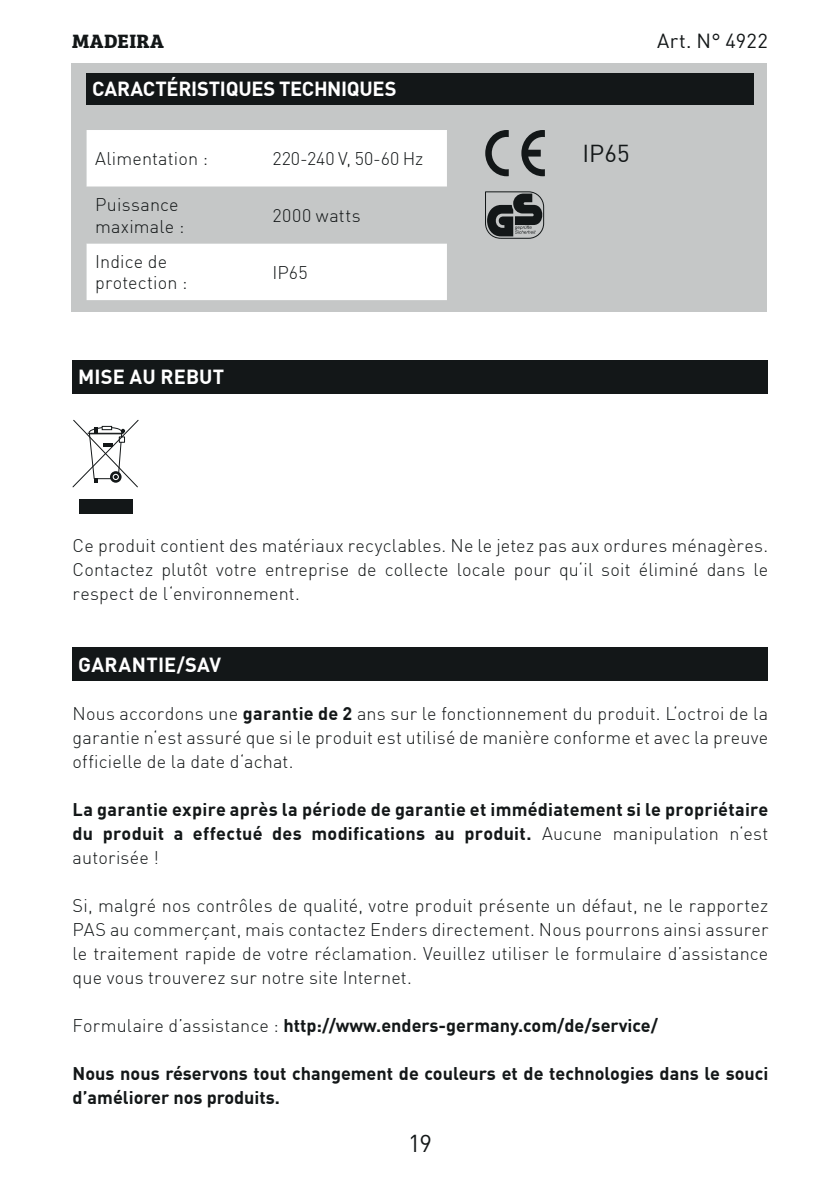
<style>
.page{position:relative;width:840px;height:1191px;background:#fff}
.page>*{position:absolute;margin:0;border:0;box-sizing:border-box;transform-origin:0 0}
.t1{font:24px "DIN Offc";color:#131718}
.t2{font:700 20px "DIN Offc";color:#fff}
.t3{font:20px "DIN Offc";letter-spacing:.025em;color:#131718}
.t4{font:700 20px "Bree Serif";letter-spacing:.02em;color:#131718}
.t5{font:300 18px/24px "DIN Offc";letter-spacing:.01em;color:#131718;text-align:justify}
.t6{font:700 18px/24px "DIN Offc";color:#131718;text-align:justify}
.t7{font:300 18px "DIN Offc";letter-spacing:.03em;color:#131718}
.s1{font-weight:700}
.s2{font-weight:300}
</style>
<div class="page">
<div style="left:71px;top:64px;width:696px;height:248px;background:#c5c7c7"></div>
<svg style="left:72px;top:419px;width:67px;height:69px"></svg>
<hr style="left:87px;top:433px;width:36px;height:1px;background:#131718">
<div style="left:79px;top:499px;width:53px;height:15px;background:#131718"></div>
<div style="left:72px;top:360px;width:695px;height:33px;background:#131718"></div>
<div style="left:86px;top:73px;width:667px;height:32px;background:#131718"></div>
<div style="left:87px;top:130px;width:360px;height:170px;background:#fff"></div>
<svg style="left:87px;top:187px;width:360px;height:56px"></svg>
<svg style="left:485px;top:191px;width:60px;height:48px"></svg>
<svg style="left:485px;top:130px;width:23px;height:46px"></svg>
<svg style="left:521px;top:130px;width:23px;height:46px"></svg>
<div style="left:72px;top:647px;width:695px;height:33px;background:#131718"></div>
<p class="t4" style="left:72px;top:35px;width:93px">MADEIRA</p>
<p class="t3" style="left:656px;top:27px;width:112px">Art. N° 4922</p>
<p class="t2" style="left:92px;top:75px;width:306px">CARACTÉRISTIQUES TECHNIQUES</p>
<p class="t5" style="left:95px;top:146px;width:114px">Alimentation :</p>
<p class="t5" style="left:272px;top:146px;width:152px">220-240 V, 50-60 Hz</p>
<p class="t5" style="left:95px;top:193px;width:91px;line-height:21.6px">Puissance maximale :</p>
<p class="t7" style="left:272px;top:203px;width:90px">2000 watts</p>
<p class="t5" style="left:95px;top:250px;width:94px;line-height:21.6px">Indice de protection :</p>
<p class="t5" style="left:272px;top:259px;width:37px">IP65</p>
<p class="t2" style="left:78px;top:363px;width:147px">MISE AU REBUT</p>
<h1 class="t1" style="left:582px;top:137px;width:48px">IP65</h1>
<p class="t5" style="left:73px;top:533px;width:697px">Ce produit contient des matériaux recyclables. Ne le jetez pas aux ordures ménagères.<br>Contactez plutôt votre entreprise de collecte locale pour qu‘il soit éliminé dans le respect de l‘environnement.</p>
<p class="t2" style="left:78px;top:651px;width:144px">GARANTIE/SAV</p>
<p class="t5" style="left:73px;top:701px;width:697px">Nous accordons une <span class="s1">garantie de 2</span> ans sur le fonctionnement du produit. L‘octroi de la garantie n‘est assuré que si le produit est utilisé de manière conforme et avec la preuve officielle de la date d‘achat.</p>
<p class="t6" style="left:73px;top:797px;width:697px">La garantie expire après la période de garantie et immédiatement si le propriétaire du produit a effectué des modifications au produit. <span class="s2">Aucune manipulation n‘est autorisée !</span></p>
<p class="t5" style="left:73px;top:893px;width:697px">Si, malgré nos contrôles de qualité, votre produit présente un défaut, ne le rapportez PAS au commerçant, mais contactez Enders directement. Nous pourrons ainsi assurer le traitement rapide de votre réclamation. Veuillez utiliser le formulaire d’assistance que vous trouverez sur notre site Internet.</p>
<p class="t6" style="left:73px;top:1013px;width:586px"><span class="s2">Formulaire d’assistance :</span> http://www.enders-germany.com/de/service/</p>
<p class="t6" style="left:73px;top:1061px;width:697px">Nous nous réservons tout changement de couleurs et de technologies dans le souci d’améliorer nos produits.</p>
<h1 class="t1" style="left:408px;top:1127px;width:25px">19</h1>
</div>
